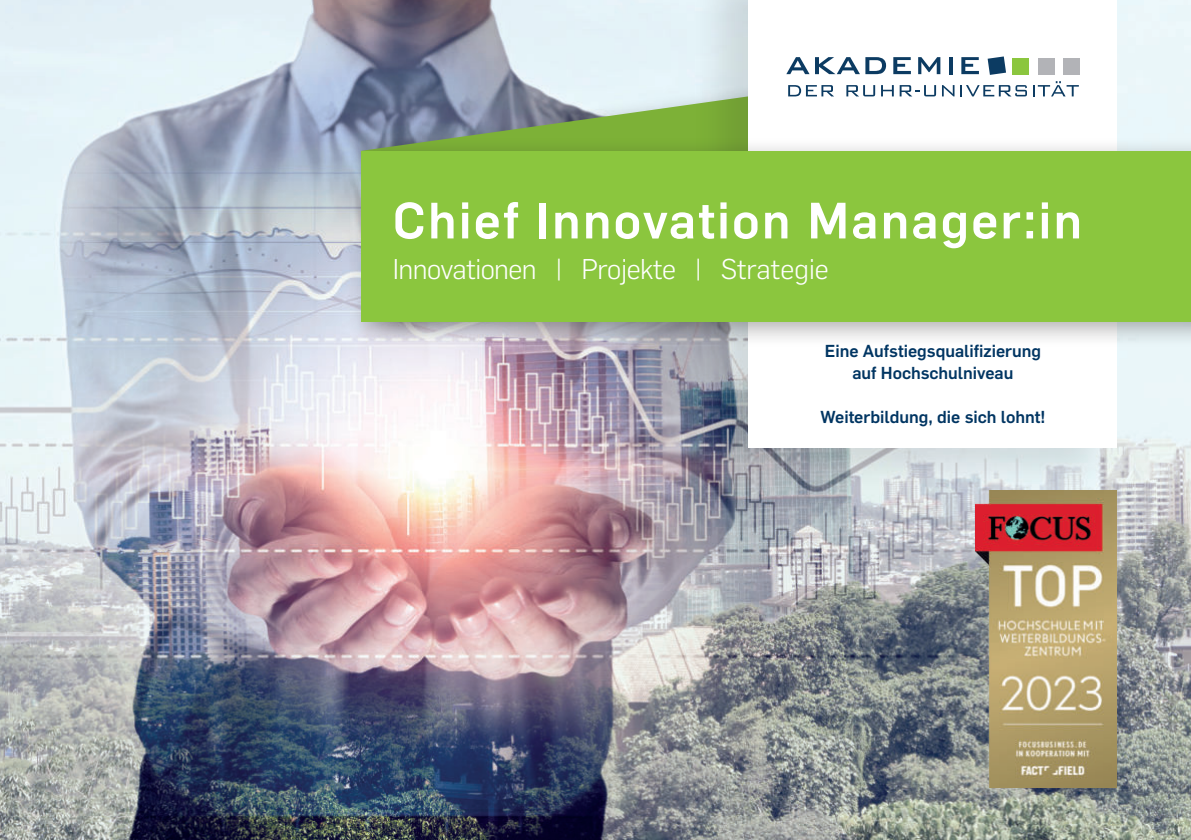
<style>
.page{position:relative;width:1191px;height:840px;background:#fff}
.page>*{position:absolute;margin:0;border:0;box-sizing:border-box;transform-origin:0 0}
.t1{font:700 50px "Rub Flama";letter-spacing:.045em;color:#fff}
.t2{font:300 28px "Rub Flama";letter-spacing:-.02em;color:#fff}
.t3{font:700 17px/22px "Rub Flama";color:#003562;text-align:center}
</style>
<div class="page">
<img style="left:0;top:0;width:1191px;height:839px">
<div style="left:349px;top:62px;width:605px;height:283px;background:#231f20;opacity:.36"></div>
<svg style="left:361px;top:74px;width:330px;height:63px;background:#93a59f"></svg>
<div style="left:691px;top:0;width:429px;height:495px;background:#231f20;opacity:.13"></div>
<div style="left:748px;top:0;width:369px;height:447px;background:#fff"></div>
<svg style="left:786px;top:57px;width:23px;height:17px"></svg>
<svg style="left:815px;top:57px;width:71px;height:17px"></svg>
<svg style="left:893px;top:57px;width:18px;height:17px"></svg>
<svg style="left:918px;top:57px;width:22px;height:17px"></svg>
<svg style="left:949px;top:57px;width:3px;height:17px"></svg>
<svg style="left:961px;top:57px;width:18px;height:17px"></svg>
<svg style="left:788px;top:85px;width:46px;height:11px"></svg>
<svg style="left:846px;top:85px;width:29px;height:11px"></svg>
<svg style="left:881px;top:85px;width:12px;height:11px"></svg>
<svg style="left:899px;top:85px;width:37px;height:11px"></svg>
<svg style="left:942px;top:85px;width:12px;height:11px"></svg>
<svg style="left:960px;top:81px;width:118px;height:15px"></svg>
<div style="left:1038px;top:58px;width:16px;height:16px;background:#b2b3b7"></div>
<div style="left:1063px;top:58px;width:16px;height:16px;background:#b2b3b7"></div>
<div style="left:1012px;top:58px;width:17px;height:16px;background:#8bc63e"></div>
<svg style="left:987px;top:56px;width:19px;height:19px"></svg>
<div style="left:348px;top:137px;width:843px;height:211px;background:#231f20;opacity:.36"></div>
<div style="left:361px;top:151px;width:830px;height:170px;background:#8bc63e"></div>
<img style="left:975px;top:490px;width:142px;height:297px">
<h1 class="t1" style="left:393px;top:202px;width:691px">Chief Innovation Manager:in</h1>
<h2 class="t2" style="left:393px;top:258px;width:437px">Innovationen | Projekte | Strategie</h2>
<p class="t3" style="left:824px;top:338px;width:218px">Eine Aufstiegsqualifizierung auf Hochschulniveau</p>
<p class="t3" style="left:820px;top:407px;width:226px">Weiterbildung, die sich lohnt!</p>
</div>
